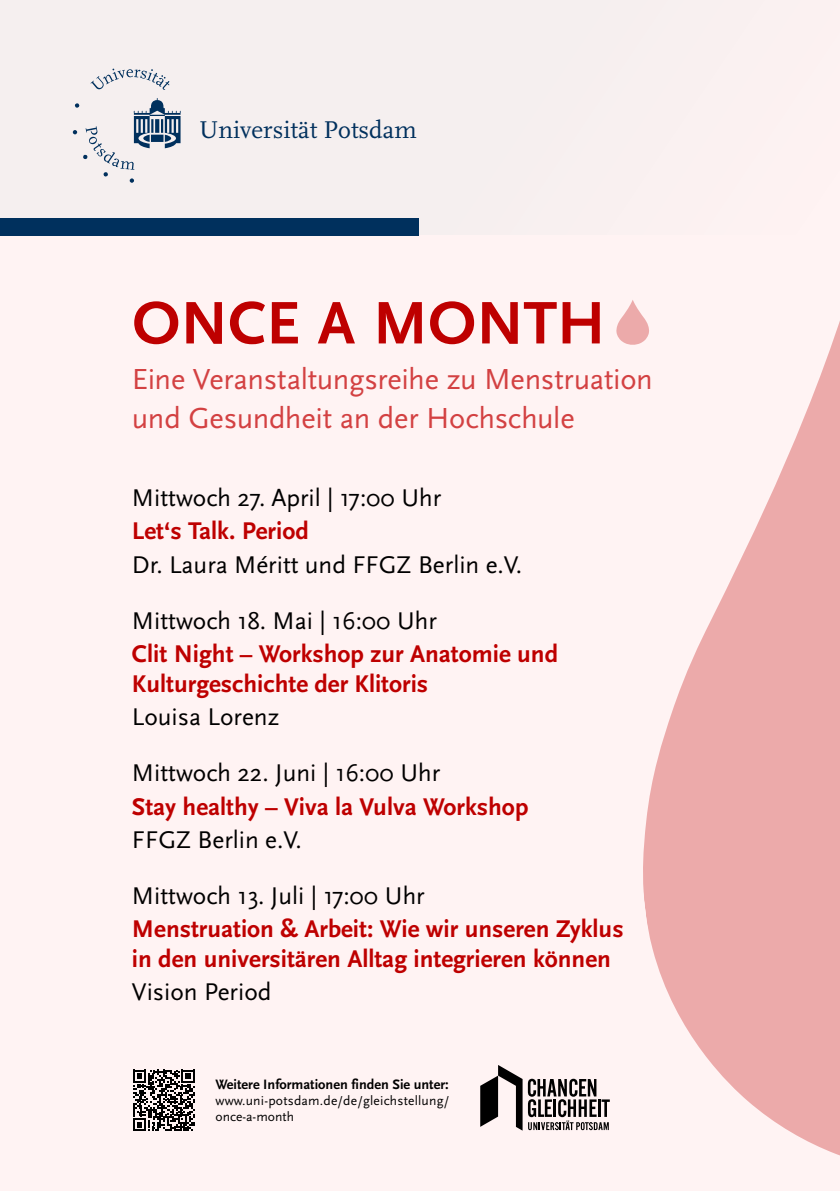
<style>
.page{position:relative;width:840px;height:1191px;background:#fff}
.page>*{position:absolute;margin:0;border:0;box-sizing:border-box;transform-origin:0 0}
.t1{font:700 62.6px "Scala Sans Pro";color:#be0000}
.t2{font:30.4px/39.4px "Scala Sans Pro";letter-spacing:-.01em;color:#d34142}
.t3{font:700 25.2px/30.4px "Scala Sans Pro";color:#be0000}
.t4{font:25.2px "Scala Sans Pro";color:#000}
.t5{font:25.2px "Scala";color:#00305d}
.t6{font:700 14.2px "Scala Sans";color:#000}
.t7{font:13.6px/16.2px "Scala Sans";letter-spacing:.015em;color:#000}
</style>
<div class="page">
<div style="left:0;top:0;width:839px;height:1191px;background:#fff3f3"></div>
<svg style="left:566px;top:324px;width:273px;height:831px"></svg>
<svg style="left:133px;top:1069px;width:61px;height:62px"></svg>
<svg style="left:480px;top:1065px;width:129px;height:65px"></svg>
<svg style="left:616px;top:300px;width:32px;height:45px"></svg>
<div style="left:0;top:0;width:839px;height:235px;background:#f5efef"></div>
<svg style="left:90px;top:68px;width:79px;height:22px"></svg>
<svg style="left:73px;top:98px;width:107px;height:85px"></svg>
<div style="left:0;top:218px;width:418px;height:17px;background:#00305d"></div>
<p class="t5" style="left:198px;top:116px;width:219px">Universität Potsdam</p>
<h1 class="t1" style="left:132px;top:286px;width:474px">ONCE A MONTH</h1>
<p class="t2" style="left:132px;top:359px;width:522px">Eine Veranstaltungsreihe zu Menstruation und Gesundheit an der Hochschule</p>
<p class="t4" style="left:132px;top:483px;width:310px">Mittwoch 27. April | 17:00 Uhr</p>
<p class="t3" style="left:132px;top:516px;width:178px">Let‘s Talk. Period</p>
<p class="t4" style="left:132px;top:550px;width:391px">Dr. Laura Méritt und FFGZ Berlin e.V.</p>
<p class="t4" style="left:132px;top:606px;width:306px">Mittwoch 18. Mai | 16:00 Uhr</p>
<p class="t3" style="left:132px;top:638px;width:427px">Clit Night – Workshop zur Anatomie und<br>Kulturgeschichte der Klitoris</p>
<p class="t4" style="left:132px;top:702px;width:149px">Louisa Lorenz</p>
<p class="t4" style="left:132px;top:758px;width:309px">Mittwoch 22. Juni | 16:00 Uhr</p>
<p class="t3" style="left:132px;top:791px;width:398px">Stay healthy – Viva la Vulva Workshop</p>
<p class="t4" style="left:132px;top:825px;width:171px">FFGZ Berlin e.V.</p>
<p class="t4" style="left:132px;top:881px;width:294px">Mittwoch 13. Juli | 17:00 Uhr</p>
<p class="t3" style="left:132px;top:913px;width:493px">Menstruation &amp; Arbeit: Wie wir unseren Zyklus in den universitären Alltag integrieren können</p>
<p class="t4" style="left:132px;top:977px;width:141px">Vision Period</p>
<p class="t6" style="left:215px;top:1076px;width:235px">Weitere Informationen finden Sie unter:</p>
<p class="t7" style="left:215px;top:1092px;width:235px">www.uni-potsdam.de/de/gleichstellung/ once-a-month</p>
</div>
